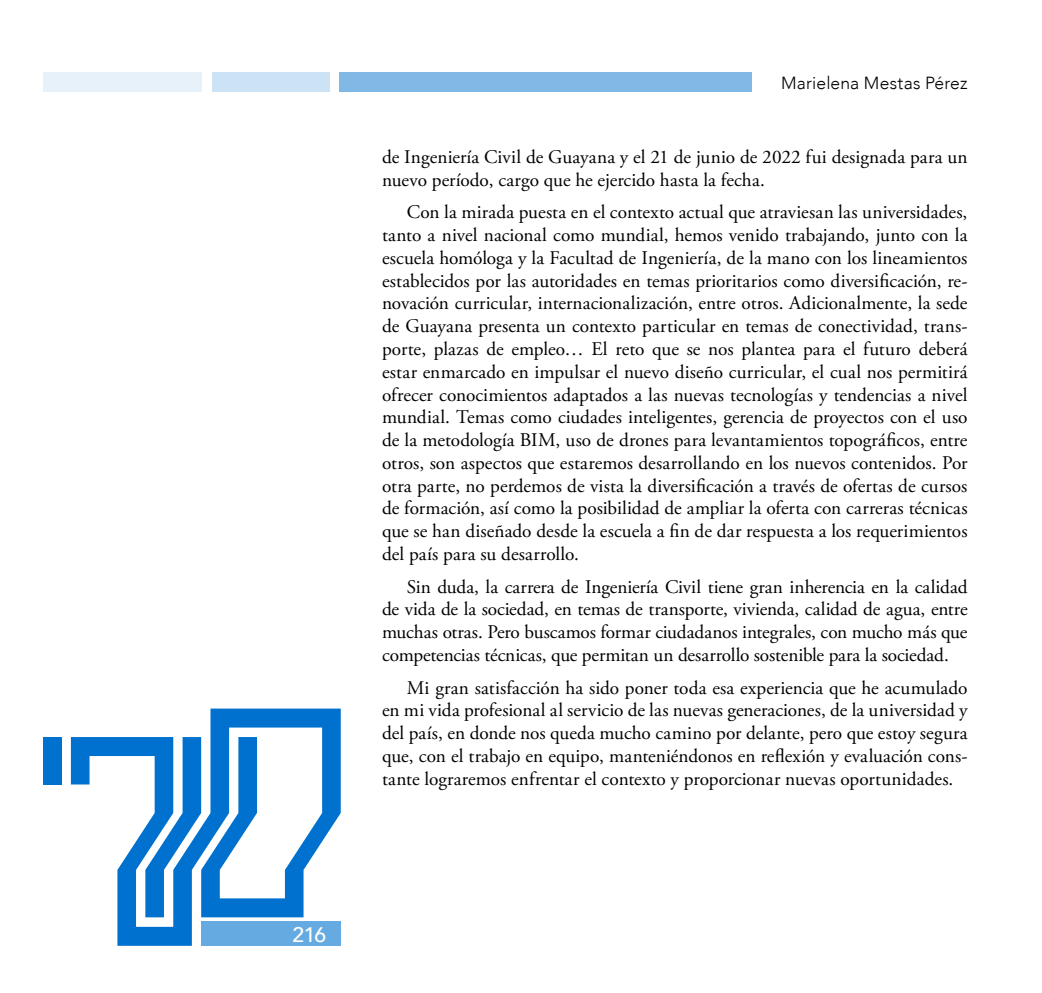
<style>
.page{position:relative;width:1042px;height:993px;background:#fff}
.page>*{position:absolute;margin:0;border:0;box-sizing:border-box;transform-origin:0 0}
.t1{font:500 21px "Avenir";color:#fff}
.t2{font:19.25px/22.8px "Adobe Garamond Pro";letter-spacing:-.01em;color:#000;text-align:justify}
.t3{font:300 17.5px "Avenir";letter-spacing:.01em;color:#000}
</style>
<div class="page">
<div style="left:339px;top:72px;width:413px;height:20px;background:#80b8e6"></div>
<div style="left:212px;top:72px;width:117px;height:20px;background:#cce3f5"></div>
<div style="left:43px;top:72px;width:158px;height:20px;background:#e6f1fa"></div>
<div style="left:43px;top:736px;width:19px;height:48px;background:#0071ce"></div>
<svg style="left:71px;top:708px;width:270px;height:237px"></svg>
<div style="left:201px;top:921px;width:140px;height:24px;background:#66aae2"></div>
<p class="t1" style="left:292px;top:916px;width:35px">216</p>
<p class="t3" style="left:781px;top:73px;width:188px">Marielena Mestas Pérez</p>
<p class="t2" style="left:382px;top:146px;width:587px">de Ingeniería Civil de Guayana y el 21 de junio de 2022 fui designada para un nuevo período, cargo que he ejercido hasta la fecha.</p>
<p class="t2" style="left:382px;top:201px;width:587px;text-indent:25px">Con la mirada puesta en el contexto actual que atraviesan las universidades, tanto a nivel nacional como mundial, hemos venido trabajando, junto con la escuela homóloga y la Facultad de Ingeniería, de la mano con los lineamientos establecidos por las autoridades en temas prioritarios como diversificación, re&shy;novación curricular, internacionalización, entre otros. Adicionalmente, la sede de Guayana presenta un contexto particular en temas de conectividad, trans&shy;porte, plazas de empleo… El reto que se nos plantea para el futuro deberá estar enmarcado en impulsar el nuevo diseño curricular, el cual nos permitirá ofrecer conocimientos adaptados a las nuevas tecnologías y tendencias a nivel mundial. Temas como ciudades inteligentes, gerencia de proyectos con el uso de la metodología BIM, uso de drones para levantamientos topográficos, entre otros, son aspectos que estaremos desarrollando en los nuevos contenidos. Por otra parte, no perdemos de vista la diversificación a través de ofertas de cursos de formación, así como la posibilidad de ampliar la oferta con carreras técnicas que se han diseñado desde la escuela a fin de dar respuesta a los requerimientos del país para su desarrollo.</p>
<p class="t2" style="left:382px;top:575px;width:587px;text-indent:25px">Sin duda, la carrera de Ingeniería Civil tiene gran inherencia en la calidad de vida de la sociedad, en temas de transporte, vivienda, calidad de agua, entre muchas otras. Pero buscamos formar ciudadanos integrales, con mucho más que competencias técnicas, que permitan un desarrollo sostenible para la sociedad.</p>
<p class="t2" style="left:382px;top:676px;width:587px;text-indent:25px">Mi gran satisfacción ha sido poner toda esa experiencia que he acumulado en mi vida profesional al servicio de las nuevas generaciones, de la universidad y del país, en donde nos queda mucho camino por delante, pero que estoy segura que, con el trabajo en equipo, manteniéndonos en reflexión y evaluación cons&shy;tante lograremos enfrentar el contexto y proporcionar nuevas oportunidades.</p>
</div>
